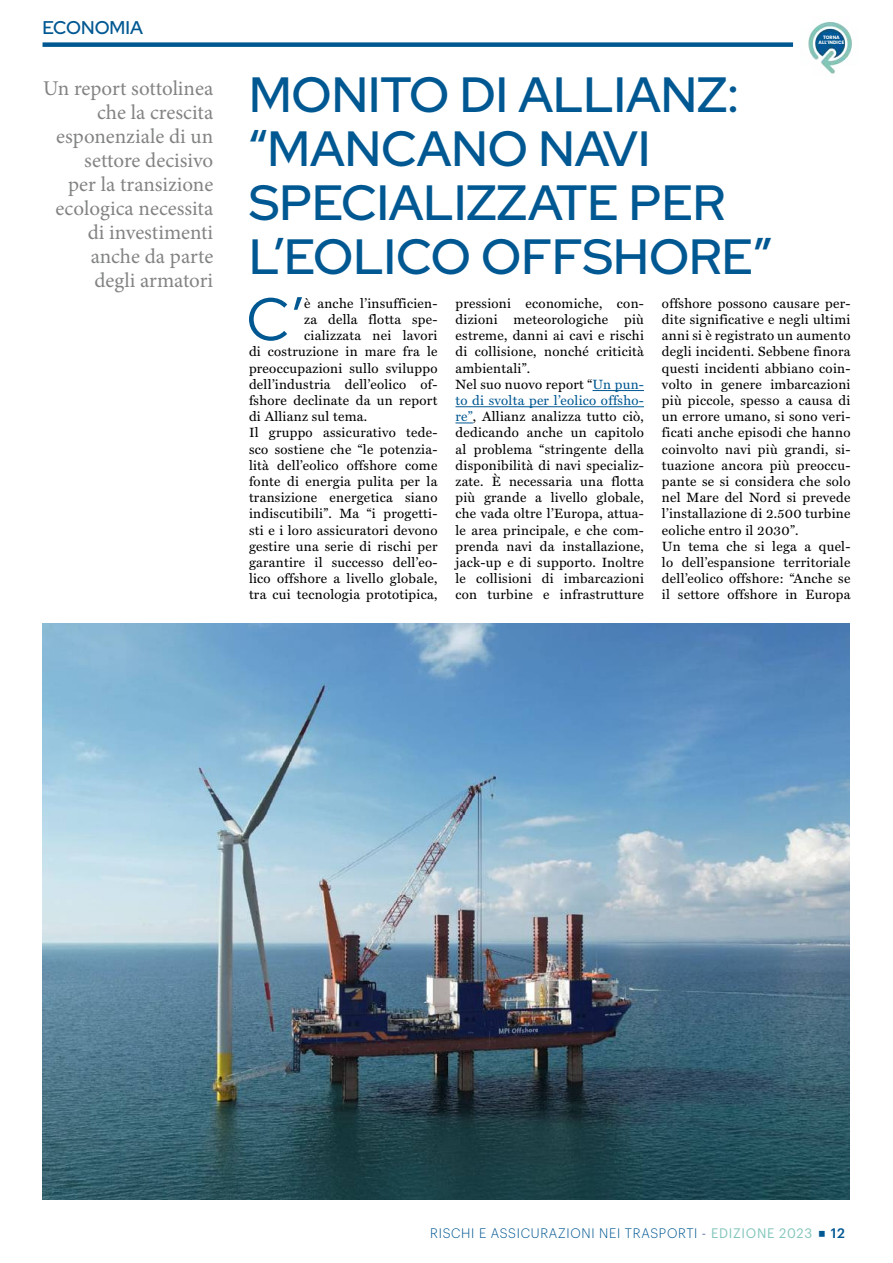
<style>
.page{position:relative;width:893px;height:1263px;background:#fff}
.page>*{position:absolute;margin:0;border:0;box-sizing:border-box;transform-origin:0 0}
.t1{font:59.85px "Red Hat Display";color:#005892}
.t2{font:500 49.5px/54px "Red Hat Display";color:#005892}
.t3{font:21px/24px "Minion Pro";color:#828383;text-align:right}
.t4{font:500 18.45px "Red Hat Display";color:#005892}
.t5{font:13.5px/16.2px "Miller Text Roman";letter-spacing:.02em;color:#000}
.t6{font:300 13.5px "Graphik";letter-spacing:.055em;color:#005892;scale:.96 1}
.t7{font:500 13.5px "Graphik";color:#005892}
.t8{font:700 4.8px/5.7px "Poppins";color:#fff;text-align:center}
.s1{color:#005892}
.s2{font-weight:400;color:#6982af}
.s3{font-weight:400;color:#82c6bb}
</style>
<div class="page">
<img style="left:808px;top:22px;width:44px;height:52px">
<hr style="left:592px;top:390px;width:52px;height:1px;background:#005892">
<hr style="left:455px;top:406px;width:189px;height:1px;background:#005892">
<svg style="left:455px;top:423px;width:18px;height:1px"></svg>
<img style="left:43px;top:624px;width:807px;height:576px">
<div style="left:43px;top:42px;width:750px;height:5px;background:#005892"></div>
<h3 class="t4" style="left:43px;top:16px;width:14px">ECO</h3>
<h3 class="t4" style="left:81px;top:16px;width:27px">NOMIA</h3>
<h3 class="t3" style="left:43px;top:76px;width:172px">Un report sottolinea che la crescita esponenziale di un settore decisivo<br>per la transizione ecologica necessita di investimenti anche da parte<br>degli armatori</h3>
<h2 class="t2" style="left:249px;top:67px;width:524px">MONITO DI ALLIANZ: “MANCANO NAVI<br>SPECIALIZZATE PER<br>L’EOLICO OFFSHORE”</h2>
<p class="t8" style="left:819px;top:34px;width:27px">TORNA<br>ALL’INDICE</p>
<h1 class="t1" style="left:246px;top:280px;width:58px">C’</h1>
<p class="t5" style="left:304px;top:295px;width:135px">è anche l’insufficien-</p>
<p class="t5" style="left:304px;top:311px;width:135px">za della flotta spe-</p>
<p class="t5" style="left:304px;top:327px;width:135px">cializzata nei lavori</p>
<p class="t5" style="left:249px;top:343px;width:190px">di costruzione in mare fra le</p>
<p class="t5" style="left:249px;top:360px;width:190px">preoccupazioni sullo sviluppo</p>
<p class="t5" style="left:249px;top:376px;width:190px">dell’industria dell’eolico of-</p>
<p class="t5" style="left:249px;top:392px;width:190px">fshore declinate da un report</p>
<p class="t5" style="left:249px;top:408px;width:120px">di Allianz sul tema.</p>
<p class="t5" style="left:249px;top:424px;width:190px">Il gruppo assicurativo tede-</p>
<p class="t5" style="left:249px;top:441px;width:190px">sco sostiene che “le potenzia-</p>
<p class="t5" style="left:249px;top:457px;width:190px">lità dell’eolico offshore come</p>
<p class="t5" style="left:249px;top:473px;width:190px">fonte di energia pulita per la</p>
<p class="t5" style="left:249px;top:489px;width:190px">transizione energetica siano</p>
<p class="t5" style="left:249px;top:505px;width:190px">indiscutibili”. Ma “i progetti-</p>
<p class="t5" style="left:249px;top:522px;width:190px">sti e i loro assicuratori devono</p>
<p class="t5" style="left:249px;top:538px;width:190px">gestire una serie di rischi per</p>
<p class="t5" style="left:249px;top:554px;width:190px">garantire il successo dell’eo-</p>
<p class="t5" style="left:249px;top:570px;width:190px">lico offshore a livello globale,</p>
<p class="t5" style="left:249px;top:586px;width:190px">tra cui tecnologia prototipica,</p>
<p class="t5" style="left:455px;top:295px;width:190px">pressioni economiche, con&shy;dizioni meteorologiche più estreme, danni ai cavi e rischi di collisione, nonché criticità ambientali”.<br>Nel suo nuovo report “<span class="s1">Un pun&shy;to di svolta per l’eolico offsho&shy;re”</span>, Allianz analizza tutto ciò, dedicando anche un capitolo al problema “stringente della disponibilità di navi specializ&shy;zate. È necessaria una flotta più grande a livello globale, che vada oltre l’Europa, attua&shy;le area principale, e che com&shy;prenda navi da installazione, jack-up e di supporto. Inoltre le collisioni di imbarcazioni con turbine e infrastrutture</p>
<p class="t5" style="left:662px;top:295px;width:190px">offshore possono causare per&shy;dite significative e negli ultimi anni si è registrato un aumento degli incidenti. Sebbene finora questi incidenti abbiano coin&shy;volto in genere imbarcazioni più piccole, spesso a causa di un errore umano, si sono veri&shy;ficati anche episodi che hanno coinvolto navi più grandi, si&shy;tuazione ancora più preoccu&shy;pante se si considera che solo nel Mare del Nord si prevede l’installazione di 2.500 turbine eoliche entro il 2030”.<br>Un tema che si lega a quel&shy;lo dell’espansione territoriale dell’eolico offshore: “Anche se il settore offshore in Europa</p>
<p class="t6" style="left:430px;top:1224px;width:399px">RISCHI E ASSICURAZIONI NEI TRASPORTI <span class="s2">-</span> <span class="s3">EDIZIONE 2023</span></p>
<p class="t7" style="left:831px;top:1223px;width:16px">12</p>
</div>
